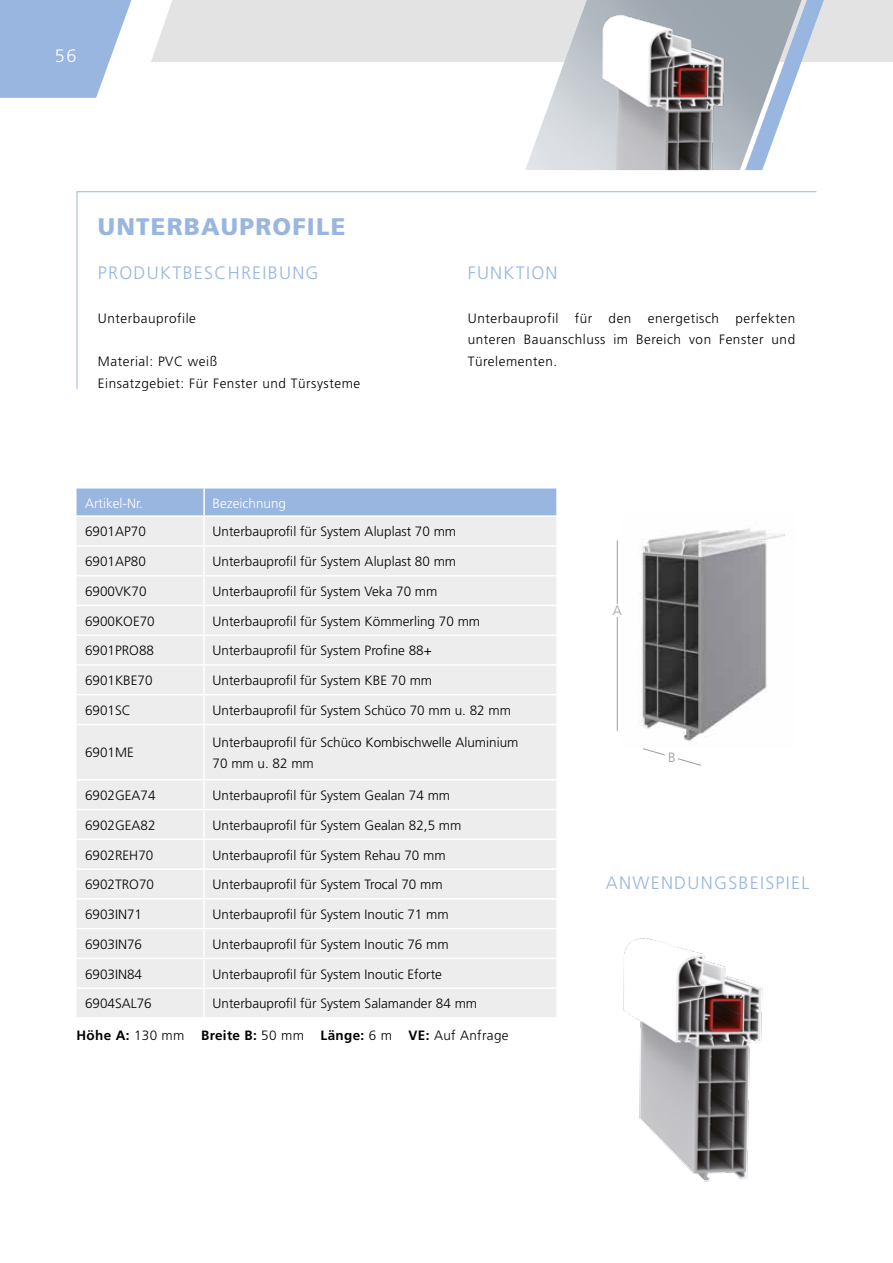
<style>
.page{position:relative;width:893px;height:1263px;background:#fff}
.page>*{position:absolute;margin:0;border:0;box-sizing:border-box;transform-origin:0 0}
.t1{font:900 24px "Frutiger";letter-spacing:.05em;color:#98b6e0}
.t2{font:300 18px "Frutiger";letter-spacing:.07em;color:#98b6e0}
.t3{font:300 18px "Frutiger";color:#fff}
.t4{font:300 13.5px/21.8px "Frutiger";color:#000}
.t5{font:300 13.5px/21.8px "Frutiger";letter-spacing:.04em;color:#000}
.t6{font:700 13.5px "Frutiger";letter-spacing:.025em;color:#000}
.t7{font:300 13.5px "Frutiger";color:#fff}
.t8{font:300 13.5px "Frutiger";color:#9d9d9c}
.s1{font-weight:300}
</style>
<div class="page">
<div style="left:151px;top:0;width:742px;height:62px;background:#e3e3e3"></div>
<svg style="left:0;top:0;width:132px;height:98px;background:#a5bfe4"></svg>
<div style="left:77px;top:488px;width:479px;height:27px;background:#98b6e0"></div>
<div style="left:77px;top:517px;width:479px;height:500px;background:#ededed"></div>
<hr style="left:203px;top:488px;width:2px;height:27px;background:#fff">
<hr style="left:203px;top:517px;width:2px;height:28px;background:#fff">
<hr style="left:77px;top:545px;width:127px;height:2px;background:#fff">
<hr style="left:204px;top:545px;width:354px;height:2px;background:#fff">
<hr style="left:203px;top:547px;width:2px;height:28px;background:#fff">
<hr style="left:77px;top:575px;width:127px;height:1px;background:#fff">
<hr style="left:204px;top:575px;width:354px;height:1px;background:#fff">
<hr style="left:203px;top:576px;width:2px;height:29px;background:#fff">
<hr style="left:77px;top:605px;width:127px;height:1px;background:#fff">
<hr style="left:204px;top:605px;width:354px;height:1px;background:#fff">
<hr style="left:203px;top:606px;width:2px;height:28px;background:#fff">
<hr style="left:77px;top:634px;width:127px;height:2px;background:#fff">
<hr style="left:204px;top:634px;width:354px;height:2px;background:#fff">
<hr style="left:203px;top:636px;width:2px;height:28px;background:#fff">
<hr style="left:77px;top:664px;width:127px;height:2px;background:#fff">
<hr style="left:204px;top:664px;width:354px;height:2px;background:#fff">
<hr style="left:203px;top:666px;width:2px;height:28px;background:#fff">
<hr style="left:77px;top:694px;width:127px;height:1px;background:#fff">
<hr style="left:204px;top:694px;width:354px;height:1px;background:#fff">
<hr style="left:203px;top:695px;width:2px;height:29px;background:#fff">
<hr style="left:77px;top:724px;width:127px;height:1px;background:#fff">
<hr style="left:204px;top:724px;width:354px;height:1px;background:#fff">
<hr style="left:203px;top:725px;width:2px;height:54px;background:#fff">
<hr style="left:77px;top:779px;width:127px;height:1px;background:#fff">
<hr style="left:204px;top:779px;width:354px;height:1px;background:#fff">
<hr style="left:203px;top:780px;width:2px;height:29px;background:#fff">
<hr style="left:77px;top:809px;width:127px;height:1px;background:#fff">
<hr style="left:204px;top:809px;width:354px;height:1px;background:#fff">
<hr style="left:203px;top:810px;width:2px;height:28px;background:#fff">
<hr style="left:77px;top:838px;width:127px;height:2px;background:#fff">
<hr style="left:204px;top:838px;width:354px;height:2px;background:#fff">
<hr style="left:203px;top:840px;width:2px;height:28px;background:#fff">
<hr style="left:77px;top:868px;width:127px;height:2px;background:#fff">
<hr style="left:204px;top:868px;width:354px;height:2px;background:#fff">
<hr style="left:203px;top:870px;width:2px;height:28px;background:#fff">
<hr style="left:77px;top:898px;width:127px;height:1px;background:#fff">
<hr style="left:204px;top:898px;width:354px;height:1px;background:#fff">
<hr style="left:203px;top:899px;width:2px;height:29px;background:#fff">
<hr style="left:77px;top:928px;width:127px;height:1px;background:#fff">
<hr style="left:204px;top:928px;width:354px;height:1px;background:#fff">
<hr style="left:203px;top:929px;width:2px;height:29px;background:#fff">
<hr style="left:77px;top:958px;width:127px;height:1px;background:#fff">
<hr style="left:204px;top:958px;width:354px;height:1px;background:#fff">
<hr style="left:203px;top:959px;width:2px;height:28px;background:#fff">
<hr style="left:77px;top:987px;width:127px;height:2px;background:#fff">
<hr style="left:204px;top:987px;width:354px;height:2px;background:#fff">
<hr style="left:203px;top:989px;width:2px;height:28px;background:#fff">
<svg style="left:76px;top:191px;width:741px;height:198px"></svg>
<img style="left:641px;top:528px;width:144px;height:213px">
<img style="left:623px;top:938px;width:140px;height:244px">
<hr style="left:617px;top:540px;width:1px;height:191px;background:#9d9d9c">
<div style="left:611px;top:604px;width:13px;height:12px;background:#fff"></div>
<img style="left:525px;top:0;width:220px;height:170px">
<svg style="left:745px;top:0;width:79px;height:170px"></svg>
<svg style="left:643px;top:748px;width:58px;height:18px"></svg>
<div style="left:665px;top:752px;width:13px;height:10px;background:#fff"></div>
<h2 class="t3" style="left:55px;top:46px;width:23px">56</h2>
<h1 class="t1" style="left:98px;top:213px;width:249px">UNTERBAUPROFILE</h1>
<h2 class="t2" style="left:98px;top:263px;width:222px">PRODUKTBESCHREIBUNG</h2>
<p class="t5" style="left:98px;top:307px;width:100px">Unterbauprofile</p>
<p class="t5" style="left:98px;top:351px;width:264px">Material: PVC weiß<br>Einsatzgebiet: Für Fenster und Türsysteme</p>
<h2 class="t2" style="left:468px;top:263px;width:91px">FUNKTION</h2>
<p class="t4" style="left:468px;top:307px;width:329px;text-align:justify">Unterbauprofil für den energetisch perfekten unteren Bauanschluss im Bereich von Fenster und Türelementen.</p>
<p class="t7" style="left:85px;top:495px;width:59px">Artikel-Nr.</p>
<p class="t7" style="left:213px;top:495px;width:75px">Bezeichnung</p>
<p class="t4" style="left:85px;top:521px;width:62px">6901AP70</p>
<p class="t4" style="left:213px;top:521px;width:245px">Unterbauprofil für System Aluplast 70 mm</p>
<p class="t4" style="left:85px;top:550px;width:62px">6901AP80</p>
<p class="t4" style="left:213px;top:550px;width:245px">Unterbauprofil für System Aluplast 80 mm</p>
<p class="t4" style="left:85px;top:580px;width:63px">6900VK70</p>
<p class="t4" style="left:213px;top:580px;width:226px">Unterbauprofil für System Veka 70 mm</p>
<p class="t4" style="left:85px;top:610px;width:71px">6900KOE70</p>
<p class="t4" style="left:213px;top:610px;width:269px">Unterbauprofil für System Kömmerling 70 mm</p>
<p class="t4" style="left:85px;top:640px;width:71px">6901PRO88</p>
<p class="t4" style="left:213px;top:640px;width:221px">Unterbauprofil für System Profine 88+</p>
<p class="t4" style="left:85px;top:670px;width:69px">6901KBE70</p>
<p class="t4" style="left:213px;top:670px;width:221px">Unterbauprofil für System KBE 70 mm</p>
<p class="t4" style="left:85px;top:699px;width:47px">6901SC</p>
<p class="t4" style="left:213px;top:699px;width:300px">Unterbauprofil für System Schüco 70 mm u. 82 mm</p>
<p class="t4" style="left:85px;top:742px;width:50px">6901ME</p>
<p class="t4" style="left:213px;top:732px;width:307px;line-height:21px">Unterbauprofil für Schüco Kombischwelle Aluminium<br>70 mm u. 82 mm</p>
<p class="t4" style="left:85px;top:784px;width:72px">6902GEA74</p>
<p class="t4" style="left:213px;top:784px;width:239px">Unterbauprofil für System Gealan 74 mm</p>
<p class="t4" style="left:85px;top:814px;width:72px">6902GEA82</p>
<p class="t4" style="left:213px;top:814px;width:250px">Unterbauprofil für System Gealan 82,5 mm</p>
<p class="t4" style="left:85px;top:844px;width:70px">6902REH70</p>
<p class="t4" style="left:213px;top:844px;width:235px">Unterbauprofil für System Rehau 70 mm</p>
<p class="t4" style="left:85px;top:874px;width:71px">6902TRO70</p>
<p class="t4" style="left:213px;top:874px;width:232px">Unterbauprofil für System Trocal 70 mm</p>
<p class="t4" style="left:85px;top:903px;width:59px">6903IN71</p>
<p class="t4" style="left:213px;top:903px;width:238px">Unterbauprofil für System Inoutic 71 mm</p>
<p class="t4" style="left:85px;top:933px;width:59px">6903IN76</p>
<p class="t4" style="left:213px;top:933px;width:238px">Unterbauprofil für System Inoutic 76 mm</p>
<p class="t4" style="left:85px;top:963px;width:59px">6903IN84</p>
<p class="t4" style="left:213px;top:963px;width:231px">Unterbauprofil für System Inoutic Eforte</p>
<p class="t4" style="left:85px;top:993px;width:68px">6904SAL76</p>
<p class="t4" style="left:213px;top:993px;width:266px">Unterbauprofil für System Salamander 84 mm</p>
<p class="t6" style="left:77px;top:1027px;width:434px">Höhe A: <span class="s1">130 mm</span> Breite B: <span class="s1">50 mm</span> Länge: <span class="s1">6 m</span> VE: <span class="s1">Auf Anfrage</span></p>
<p class="t8" style="left:613px;top:603px;width:11px">A</p>
<p class="t8" style="left:668px;top:750px;width:9px">B</p>
<h2 class="t2" style="left:606px;top:873px;width:205px">ANWENDUNGSBEISPIEL</h2>
</div>
